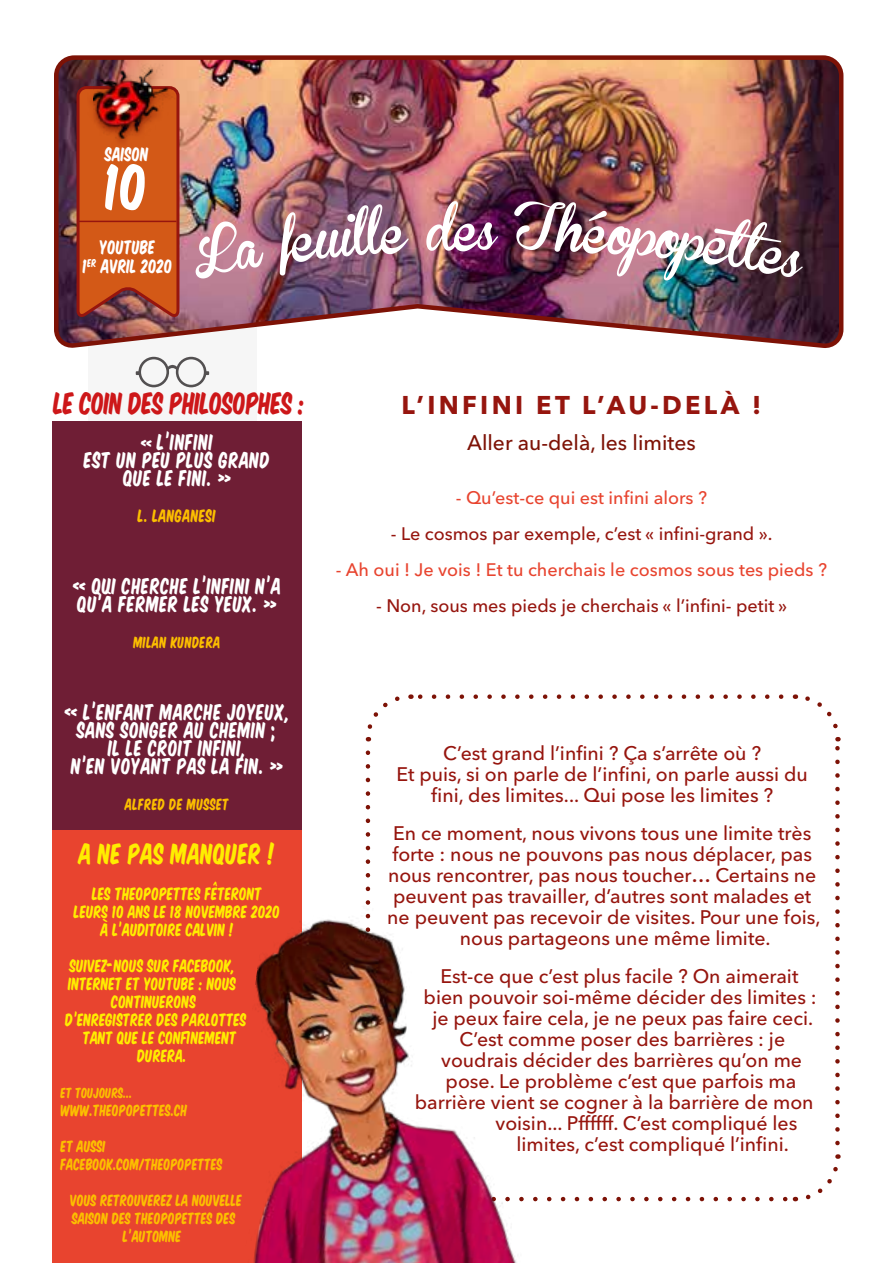
<style>
.page{position:relative;width:893px;height:1263px;background:#fff}
.page>*{position:absolute;margin:0;border:0;box-sizing:border-box;transform-origin:0 0}
.t1{font:60px "Komika Title";color:#fff}
.t2{font:28.5px "Komika Title";letter-spacing:-.02em;color:#cd1719}
.t3{font:27px "Komika Title";color:#ffed00}
.t4{font:700 25.5px "Avenir Next Cyr";letter-spacing:.13em;color:#96150e}
.t5{font:21px/18px "Komika Title";letter-spacing:.02em;color:#fff;text-align:center}
.t6{font:500 21px "Avenir Next Cyr";color:#7d1206}
.t7{font:500 19.5px/21px "Avenir Next Cyr";color:#96150e;text-align:center}
.t8{font:500 18px "Avenir Next Cyr";color:#96150e}
.t9{font:500 18px "Avenir Next Cyr";color:#e8442f}
.t10{font:18px/18.6px "Komika Title";color:#fff;text-align:center}
.t11{font:16.5px "Komika Title";color:#ffed00}
.t12{font:16.5px "Komika Title";letter-spacing:.02em;color:#fcbf00}
.t13{font:15px/18px "Komika Title";color:#fcbf00}
.t14{font:15px "Komika Title";letter-spacing:.02em;color:#fcbf00}
.t15{font:13.5px "Komika Title";color:#fcbf00}
.s1{font-size:18px}
</style>
<div class="page">
<div style="left:88px;top:288px;width:168px;height:168px;background:#f6f6f6"></div>
<svg style="left:136px;top:357px;width:73px;height:30px"></svg>
<img style="left:54px;top:55px;width:790px;height:293px">
<div style="left:52px;top:421px;width:250px;height:409px;background:#6f1e35"></div>
<svg style="left:589px;top:1197px;width:199px;height:4px"></svg>
<svg style="left:418px;top:694px;width:363px;height:5px"></svg>
<svg style="left:365px;top:696px;width:35px;height:45px"></svg>
<svg style="left:365px;top:753px;width:6px;height:139px"></svg>
<svg style="left:806px;top:1154px;width:35px;height:46px"></svg>
<svg style="left:795px;top:694px;width:46px;height:449px"></svg>
<div style="left:52px;top:830px;width:250px;height:433px;background:#e8442f"></div>
<img style="left:253px;top:900px;width:336px;height:363px">
<svg style="left:75px;top:85px;width:106px;height:236px;background:#c3521e"></svg>
<hr style="left:78px;top:221px;width:98px;height:1px;background:#96150e">
<img style="left:196px;top:201px;width:607px;height:79px">
<div style="left:87px;top:69px;width:87px;height:79px;background:#7d1206;opacity:.75"></div>
<img style="left:94px;top:55px;width:84px;height:83px">
<p class="t10" style="left:105px;top:144px;width:45px">SAISON</p>
<h1 class="t1" style="left:106px;top:142px;width:44px">10</h1>
<p class="t10" style="left:83px;top:237px;width:91px">YOUTUBE<br>1<sup>ER</sup> AVRIL 2020</p>
<h2 class="t2" style="left:54px;top:382px;width:253px">LE COIN DES PHILOSOPHES :</h2>
<p class="t5" style="left:84px;top:432px;width:188px"><span class="s1">«</span> L’INFINI<br>EST UN PEU PLUS GRAND<br>QUE LE FINI. »</p>
<p class="t12" style="left:138px;top:503px;width:79px">L. LANGANESI</p>
<p class="t5" style="left:73px;top:576px;width:210px;text-align:left">« QUI CHERCHE L’INFINI N’A<br>QU’À FERMER LES YEUX. »</p>
<p class="t14" style="left:134px;top:631px;width:89px">MILAN KUNDERA</p>
<p class="t5" style="left:65px;top:702px;width:226px">« L’ENFANT MARCHE JOYEUX,<br>SANS SONGER AU CHEMIN ;<br>IL LE CROIT INFINI,<br>N’EN VOYANT PAS LA FIN. »</p>
<p class="t14" style="left:125px;top:793px;width:105px">ALFRED DE MUSSET</p>
<h3 class="t3" style="left:79px;top:834px;width:198px">A NE PAS MANQUER !</h3>
<p class="t11" style="left:92px;top:881px;width:171px">LES THEOPOPETTES FÊTERONT</p>
<p class="t11" style="left:74px;top:899px;width:208px">LEURS 10 ANS LE 18 NOVEMBRE 2020</p>
<p class="t11" style="left:101px;top:917px;width:135px">À L’AUDITOIRE CALVIN !</p>
<p class="t11" style="left:70px;top:953px;width:166px">SUIVEZ-NOUS SUR FACEBOOK,</p>
<p class="t11" style="left:68px;top:971px;width:170px">INTERNET ET YOUTUBE : NOUS</p>
<p class="t11" style="left:112px;top:989px;width:86px">CONTINUERONS</p>
<p class="t11" style="left:66px;top:1007px;width:183px">D’ENREGISTRER DES PARLOTTES</p>
<p class="t11" style="left:83px;top:1025px;width:155px">TANT QUE LE CONFINEMENT</p>
<p class="t11" style="left:137px;top:1043px;width:51px">DURERA.</p>
<p class="t15" style="left:61px;top:1083px;width:73px">ET TOUJOURS...</p>
<p class="t13" style="left:61px;top:1101px;width:128px">WWW.THEOPOPETTES.CH</p>
<p class="t13" style="left:61px;top:1137px;width:163px">ET AUSSI<br>FACEBOOK.COM/THEOPOPETTES</p>
<p class="t13" style="left:70px;top:1191px;width:174px;text-align:center">VOUS RETROUVEREZ LA NOUVELLE<br>SAISON DES THEOPOPETTES DES<br>L’AUTOMNE</p>
<h3 class="t4" style="left:401px;top:389px;width:361px">L’INFINI ET L’AU-DELÀ !</h3>
<p class="t6" style="left:467px;top:430px;width:230px">Aller au-delà, les limites</p>
<p class="t9" style="left:456px;top:487px;width:253px">- Qu’est-ce qui est infini alors ?</p>
<p class="t8" style="left:391px;top:523px;width:383px">- Le cosmos par exemple, c’est « infini-grand ».</p>
<p class="t9" style="left:336px;top:559px;width:493px">- Ah oui ! Je vois ! Et tu cherchais le cosmos sous tes pieds ?</p>
<p class="t8" style="left:376px;top:595px;width:413px">- Non, sous mes pieds je cherchais « l’infini- petit »</p>
<p class="t7" style="left:396px;top:743px;width:413px">C’est grand l’infini ? Ça s’arrête où ?<br>Et puis, si on parle de l’infini, on parle aussi du fini, des limites... Qui pose les limites ?</p>
<p class="t7" style="left:393px;top:823px;width:420px">En ce moment, nous vivons tous une limite très</p>
<p class="t7" style="left:392px;top:844px;width:421px">forte : nous ne pouvons pas nous déplacer, pas</p>
<p class="t7" style="left:388px;top:865px;width:430px">nous rencontrer, pas nous toucher… Certains ne</p>
<p class="t7" style="left:393px;top:886px;width:420px">peuvent pas travailler, d’autres sont malades et</p>
<p class="t7" style="left:387px;top:907px;width:435px">ne peuvent pas recevoir de visites. Pour une fois,</p>
<p class="t7" style="left:460px;top:928px;width:312px">nous partageons une même limite.</p>
<p class="t7" style="left:440px;top:966px;width:359px">Est-ce que c’est plus facile ? On aimerait</p>
<p class="t7" style="left:424px;top:987px;width:395px">bien pouvoir soi-même décider des limites :</p>
<p class="t7" style="left:432px;top:1008px;width:382px">je peux faire cela, je ne peux pas faire ceci.</p>
<p class="t7" style="left:460px;top:1029px;width:327px">C’est comme poser des barrières : je</p>
<p class="t7" style="left:441px;top:1050px;width:362px">voudrais décider des barrières qu’on me</p>
<p class="t7" style="left:446px;top:1071px;width:352px">pose. Le problème c’est que parfois ma</p>
<p class="t7" style="left:415px;top:1092px;width:400px">barrière vient se cogner à la barrière de mon</p>
<p class="t7" style="left:495px;top:1113px;width:303px">voisin... Pffffff. C’est compliqué les</p>
<p class="t7" style="left:516px;top:1134px;width:274px">limites, c’est compliqué l’infini.</p>
</div>
